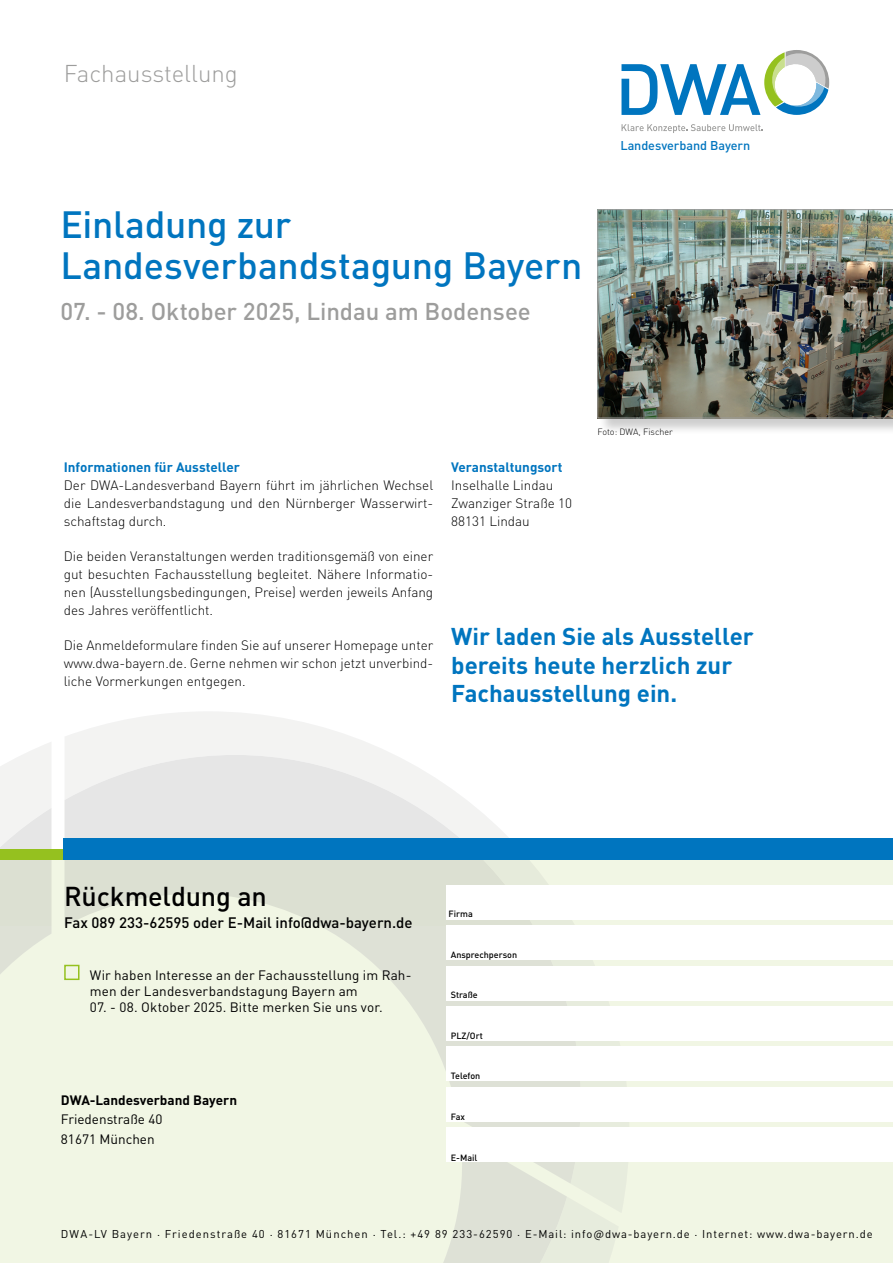
<style>
.page{position:relative;width:893px;height:1263px;background:#fff}
.page>*{position:absolute;margin:0;border:0;box-sizing:border-box;transform-origin:0 0}
.t1{font:500 37.5px/41.2px "DINOT";letter-spacing:-.005em;color:#0075bf}
.t2{font:500 27px "DINOT";letter-spacing:-.005em;color:#000}
.t3{font:700 24px/28.8px "DINOT";color:#0075bf}
.t4{font:500 24px "DINOT";color:#9d9d9c}
.t5{font:300 24px "DINOT";color:#9d9d9c}
.t6{font:500 15px "DINOT";color:#000}
.t7{font:300 13.5px/18px "DINOT";color:#000;text-align:justify}
.t8{font:13.5px/19.5px "DINOT";letter-spacing:.01em;color:#000}
.t9{font:700 13.5px "DINOT";color:#0075bf}
.t10{font:700 13.5px "DINOT";color:#000}
.t11{font:500 12.6px "DINOT";letter-spacing:-.01em;color:#0075bf}
.t12{font:11.25px "DINOT";letter-spacing:.08em;color:#000}
.t13{font:500 9px "DINOT";color:#000}
.t14{font:300 9px "DINOT";color:#000}
</style>
<div class="page">
<div style="left:0;top:860px;width:893px;height:403px;background:#f1f6e4"></div>
<svg style="left:65px;top:712px;width:297px;height:29px;fill:#f3f3f2"></svg>
<svg style="left:0;top:741px;width:619px;height:442px"></svg>
<svg style="left:48px;top:1135px;width:519px;height:128px"></svg>
<div style="left:0;top:849px;width:64px;height:11px;background:#95c11f"></div>
<div style="left:64px;top:839px;width:829px;height:21px;background:#0075bf"></div>
<svg style="left:621px;top:124px;width:142px;height:9px"></svg>
<svg style="left:621px;top:50px;width:208px;height:65px"></svg>
<div style="left:598px;top:210px;width:295px;height:226px;background:#000;opacity:.2"></div>
<img style="left:597px;top:209px;width:296px;height:209px">
<div style="left:64px;top:965px;width:16px;height:15px;border:2px solid #95c11f"></div>
<div style="left:446px;top:885px;width:447px;height:34px;background:#fff"></div>
<div style="left:446px;top:925px;width:447px;height:34px;background:#fff"></div>
<div style="left:446px;top:966px;width:447px;height:34px;background:#fff"></div>
<div style="left:446px;top:1006px;width:447px;height:34px;background:#fff"></div>
<div style="left:446px;top:1087px;width:447px;height:34px;background:#fff"></div>
<div style="left:446px;top:1047px;width:447px;height:34px;background:#fff"></div>
<div style="left:446px;top:1127px;width:447px;height:34px;background:#fff"></div>
<h3 class="t5" style="left:64px;top:55px;width:176px">Fachausstellung</h3>
<h1 class="t1" style="left:60px;top:201px;width:523px">Einladung zur<br>Landesverbandstagung Bayern</h1>
<h3 class="t4" style="left:60px;top:293px;width:472px">07. - 08. Oktober 2025, Lindau am Bodensee</h3>
<p class="t11" style="left:620px;top:138px;width:131px">Landesverband Bayern</p>
<p class="t14" style="left:597px;top:425px;width:77px">Foto: DWA, Fischer</p>
<p class="t9" style="left:64px;top:456px;width:178px">Informationen für Aussteller</p>
<p class="t7" style="left:64px;top:475px;width:371px">Der DWA-Landesverband Bayern führt im jährlichen Wechsel die Landesverbandstagung und den Nürnberger Wasserwirt&shy;schaftstag durch.</p>
<p class="t7" style="left:64px;top:546px;width:371px">Die beiden Veranstaltungen werden traditionsgemäß von einer gut besuchten Fachausstellung begleitet. Nähere Informatio&shy;nen (Ausstellungsbedingungen, Preise) werden jeweils Anfang des Jahres veröffentlicht.</p>
<p class="t7" style="left:64px;top:635px;width:371px">Die Anmeldeformulare finden Sie auf unserer Homepage unter www.dwa-bayern.de. Gerne nehmen wir schon jetzt unverbind&shy;liche Vormerkungen entgegen.</p>
<p class="t9" style="left:451px;top:456px;width:113px">Veranstaltungsort</p>
<p class="t7" style="left:451px;top:475px;width:122px;text-align:left">Inselhalle Lindau<br>Zwanziger Straße 10<br>88131 Lindau</p>
<h3 class="t3" style="left:451px;top:620px;width:304px">Wir laden Sie als Aussteller bereits heute herzlich zur<br>Fachausstellung ein.</h3>
<h2 class="t2" style="left:64px;top:875px;width:204px">Rückmeldung an</h2>
<p class="t6" style="left:64px;top:911px;width:350px">Fax 089 233-62595 oder E-Mail info@dwa-bayern.de</p>
<p class="t8" style="left:90px;top:966px;width:323px;line-height:16.2px">Wir haben Interesse an der Fachausstellung im Rah&shy;men der Landesverbandstagung Bayern am</p>
<p class="t8" style="left:90px;top:997px;width:295px">07. - 08. Oktober 2025. Bitte merken Sie uns vor.</p>
<p class="t10" style="left:61px;top:1089px;width:178px">DWA-Landesverband Bayern</p>
<p class="t8" style="left:61px;top:1109px;width:103px">Friedenstraße 40<br>81671 München</p>
<p class="t13" style="left:449px;top:907px;width:26px">Firma</p>
<p class="t13" style="left:451px;top:947px;width:68px">Ansprechperson</p>
<p class="t13" style="left:451px;top:988px;width:28px">Straße</p>
<p class="t13" style="left:451px;top:1028px;width:34px">PLZ/Ort</p>
<p class="t13" style="left:451px;top:1069px;width:31px">Telefon</p>
<p class="t13" style="left:451px;top:1110px;width:16px">Fax</p>
<p class="t13" style="left:451px;top:1150px;width:28px">E-Mail</p>
<p class="t12" style="left:61px;top:1226px;width:813px">DWA-LV Bayern . Friedenstraße 40 . 81671 München . Tel.: +49 89 233-62590 . E-Mail: info@dwa-bayern.de . Internet: www.dwa-bayern.de</p>
</div>
